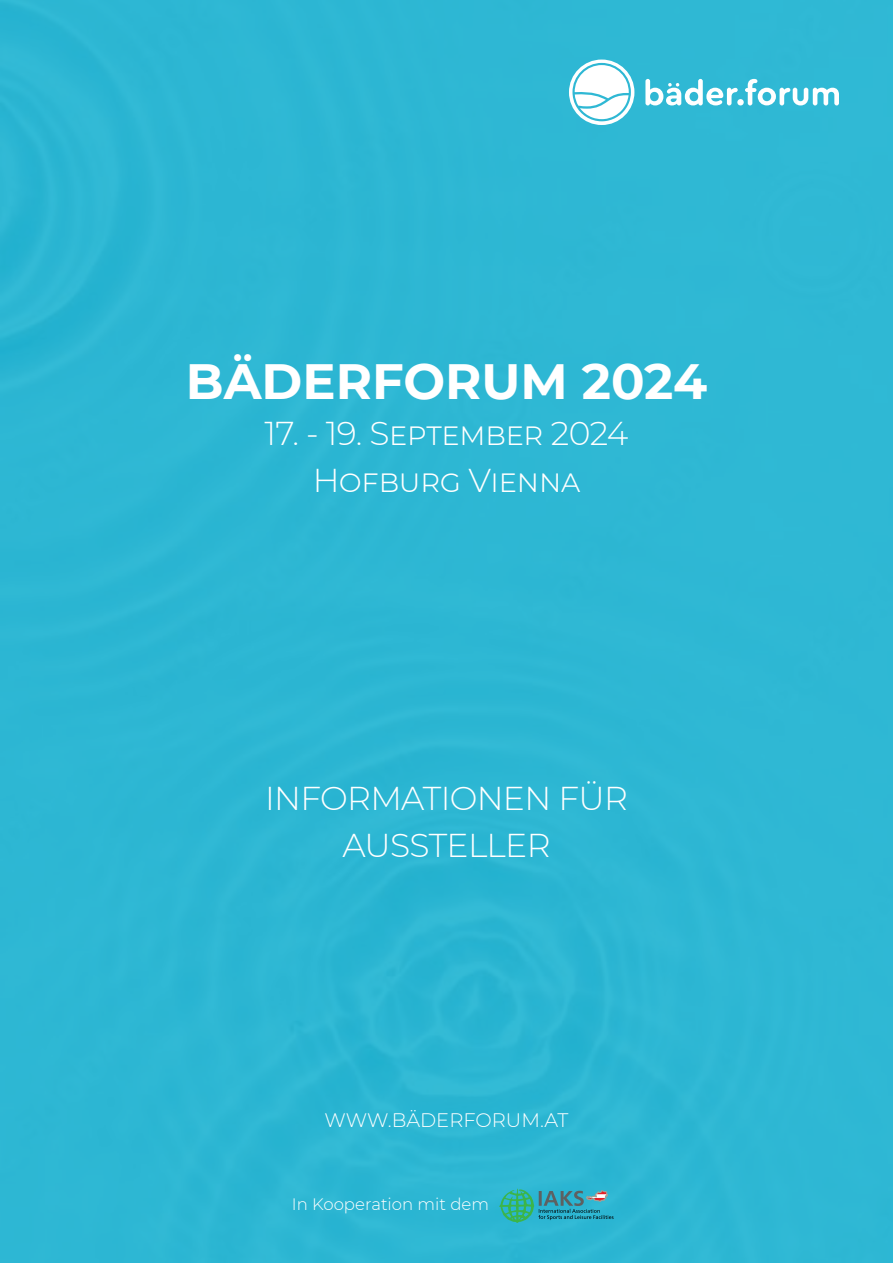
<style>
.page{position:relative;width:893px;height:1263px;background:#2eb7d4}
.page>*{position:absolute;margin:0;border:0;box-sizing:border-box;transform-origin:0 0}
.t1{font:700 49.5px "Montserrat";color:#fff}
.t2{font:300 33px/46.5px "Montserrat";letter-spacing:-.02em;color:#fff;text-align:center}
.t3{font:300 19.5px "Montserrat";color:#fff}
.t4{font:300 16.5px "Montserrat";color:#fff}
</style>
<div class="page">
<div style="left:737px;top:99px;width:7px;height:6px;background:#fff;border-radius:50%"></div>
<svg style="left:745px;top:79px;width:94px;height:26px"></svg>
<svg style="left:645px;top:79px;width:93px;height:26px"></svg>
<svg style="left:569px;top:60px;width:65px;height:65px"></svg>
<svg style="left:499px;top:1188px;width:114px;height:35px"></svg>
<h1 class="t1" style="left:186px;top:345px;width:523px">BÄDERFORUM 2024</h1>
<p class="t2" style="left:265px;top:409px;width:365px">17. - 19. September 2024<br>Hofburg Vienna</p>
<p class="t2" style="left:265px;top:774px;width:364px">INFORMATIONEN FÜR<br>AUSSTELLER</p>
<p class="t3" style="left:324px;top:1107px;width:246px">WWW.BÄDERFORUM.AT</p>
<p class="t4" style="left:292px;top:1193px;width:199px">In Kooperation mit dem</p>
</div>
